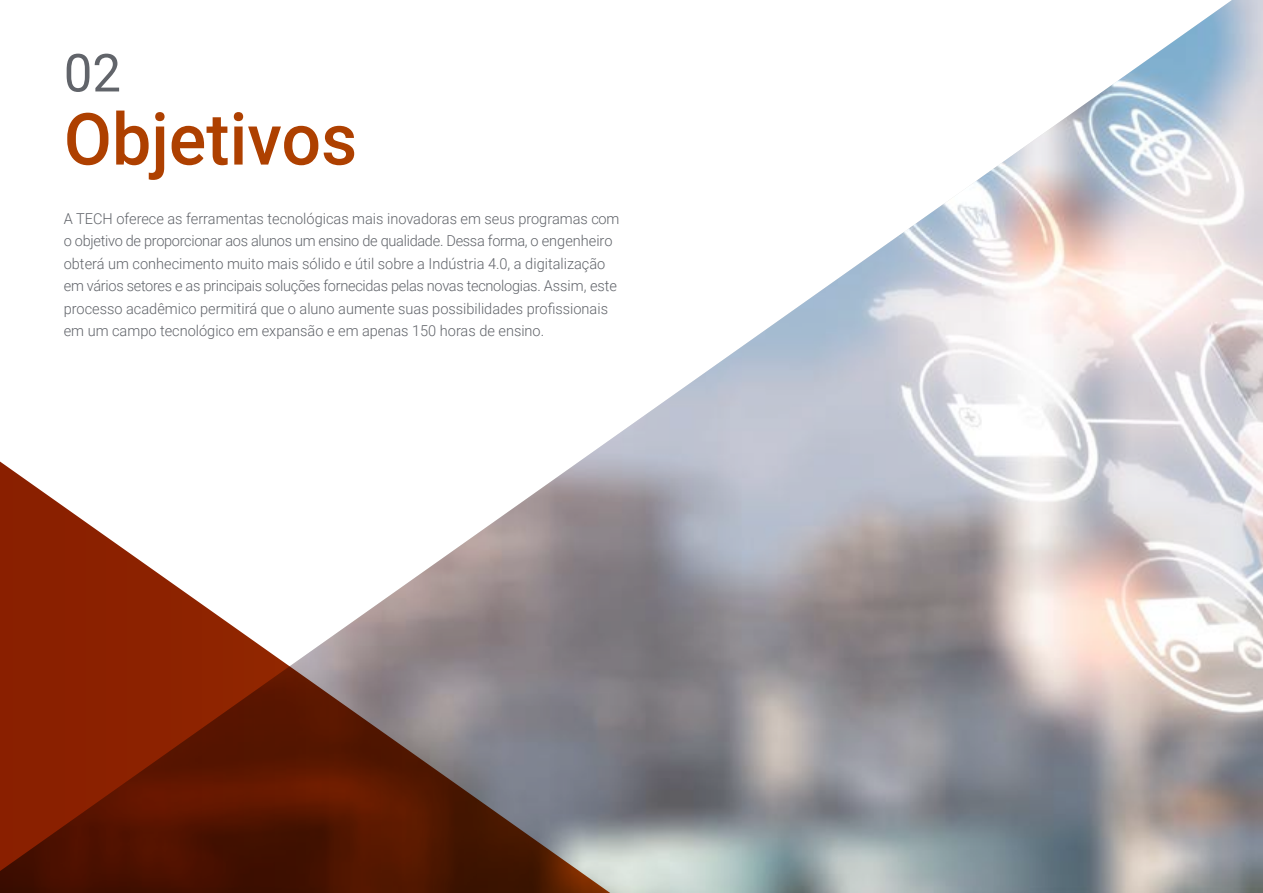
<style>
.page{position:relative;width:1263px;height:893px;background:#fff}
.page>*{position:absolute;margin:0;border:0;box-sizing:border-box;transform-origin:0 0}
.t1{font:500 72px "Roboto";color:#ae4000}
.t2{font:52.5px "Roboto";color:#61646a}
.t3{font:300 15px/22.5px "Roboto";color:#61646a}
</style>
<div class="page">
<img style="left:601px;top:0;width:662px;height:893px">
<svg style="left:0;top:446px;width:640px;height:447px"></svg>
<h2 class="t2" style="left:64px;top:36px;width:59px">02</h2>
<h1 class="t1" style="left:64px;top:89px;width:295px">Objetivos</h1>
<p class="t3" style="left:64px;top:207px;width:557px">A TECH oferece as ferramentas tecnológicas mais inovadoras em seus programas com o objetivo de proporcionar aos alunos um ensino de qualidade. Dessa forma, o engenheiro obterá um conhecimento muito mais sólido e útil sobre a Indústria 4.0, a digitalização em vários setores e as principais soluções fornecidas pelas novas tecnologias. Assim, este processo acadêmico permitirá que o aluno aumente suas possibilidades profissionais em um campo tecnológico em expansão e em apenas 150 horas de ensino.</p>
</div>
